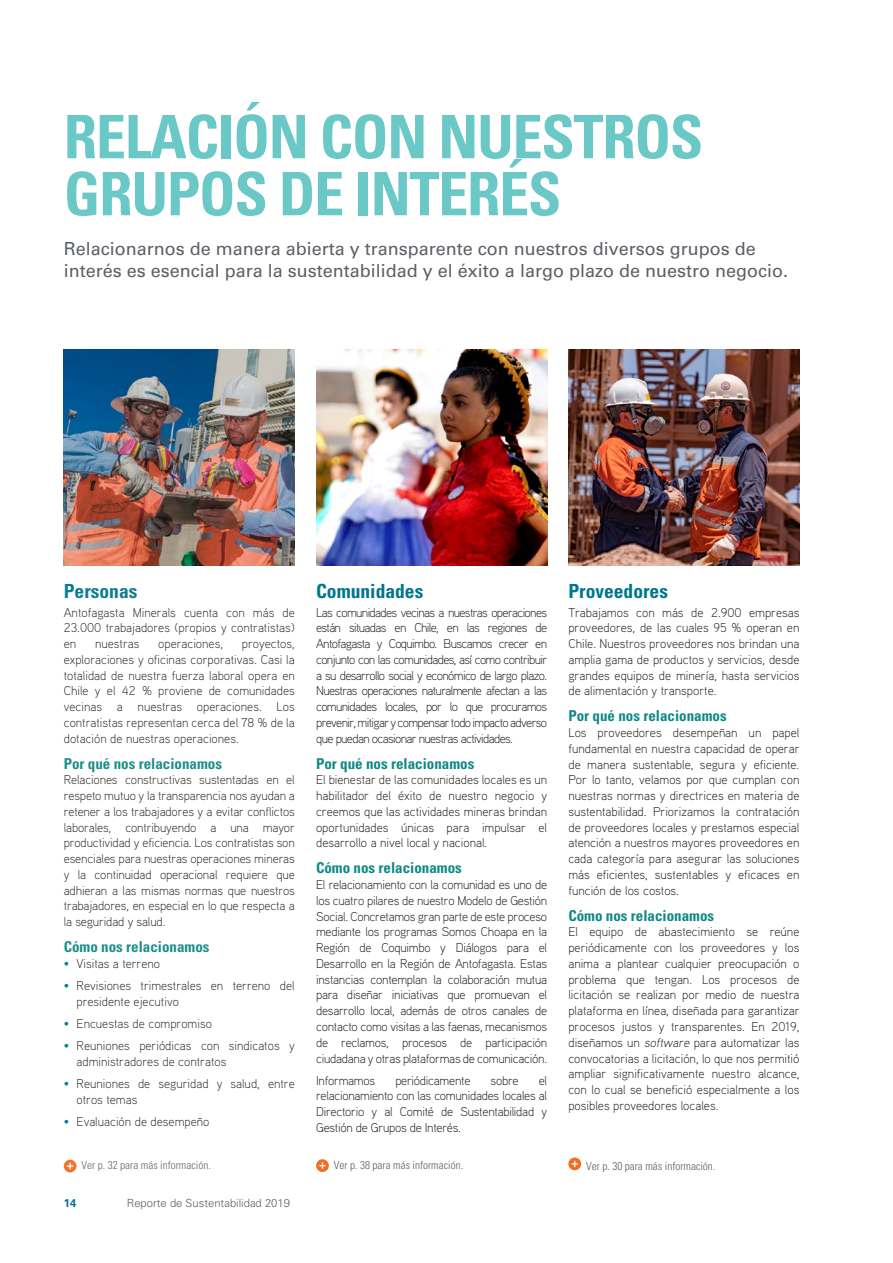
<style>
.page{position:relative;width:893px;height:1263px;background:#fff}
.page>*{position:absolute;margin:0;border:0;box-sizing:border-box;transform-origin:0 0}
.Page_Title__nivel_1{font:700 condensed 60px/57px "Univers LT Std";letter-spacing:-.02em;color:#6ac8c7}
.Heading__nivel_2{font:700 condensed 19.5px "Univers LT Std";color:#00768d}
.Introduction{font:18px/22.5px "Univers LT Std";color:#5c6066}
.Heading-1__nivel_3{font:700 condensed 15px "Univers LT Std";color:#108884}
.Bodytext{font:300 12.75px/15.8px "Aaux Pro OT";color:#231f20;text-align:justify}
.Bodytext-2{font:300 12.75px "Aaux Pro OT";letter-spacing:-.02em;color:#231f20}
.Page-Reference-NoSpa{font:300 condensed 11.25px "Univers LT Std";color:#5c6066}
.t1{font:300 11.25px "Univers LT Std";color:#5c6066}
.t2{font:700 11.25px "Univers LT Std";color:#00768d}
.s1{color:#00768d}
.s2{font-style:italic}
</style>
<div class="page">
<svg style="left:64px;top:1160px;width:13px;height:12px"></svg>
<svg style="left:316px;top:1159px;width:13px;height:13px"></svg>
<svg style="left:568px;top:1157px;width:13px;height:13px"></svg>
<img style="left:316px;top:349px;width:231px;height:217px">
<img style="left:568px;top:349px;width:232px;height:217px">
<img style="left:64px;top:349px;width:231px;height:217px">
<p class="Page_Title__nivel_1" style="left:64px;top:108px;width:641px">RELACIÓN CON NUESTROS<br>GRUPOS DE INTERÉS</p>
<p class="Introduction" style="left:64px;top:237px;width:726px">Relacionarnos de manera abierta y transparente con nuestros diversos grupos de interés es esencial para la sustentabilidad y el éxito a largo plazo de nuestro negocio.</p>
<h2 class="Heading__nivel_2" style="left:64px;top:579px;width:75px">Personas</h2>
<p class="Bodytext" style="left:64px;top:604px;width:233px">Antofagasta Minerals cuenta con más de 23.000 trabajadores (propios y contratistas) en</p>
<p class="Bodytext" style="left:95px;top:635px;width:46px">nuestras</p>
<p class="Bodytext" style="left:158px;top:635px;width:66px">operaciones,</p>
<p class="Bodytext" style="left:64px;top:635px;width:233px;text-indent:178px">proyectos, exploraciones y oficinas corporativas. Casi la totalidad de nuestra fuerza laboral opera en Chile y el 42 % proviene de comunidades vecinas a nuestras operaciones. Los contratistas representan cerca del 78 % de la dotación de nuestras operaciones.</p>
<p class="Heading-1__nivel_3" style="left:64px;top:754px;width:160px">Por qué nos relacionamos</p>
<p class="Bodytext" style="left:64px;top:772px;width:233px">Relaciones constructivas sustentadas en el respeto mutuo y la transparencia nos ayudan a retener a los trabajadores y a evitar conflictos laborales, contribuyendo a una mayor productividad y eficiencia. Los contratistas son esenciales para nuestras operaciones mineras y la continuidad operacional requiere que adhieran a las mismas normas que nuestros trabajadores, en especial en lo que respecta a la seguridad y salud.</p>
<p class="Heading-1__nivel_3" style="left:64px;top:938px;width:147px">Cómo nos relacionamos</p>
<p class="Bodytext" style="left:64px;top:955px;width:98px"><span class="s1">•</span> Visitas a terreno</p>
<p class="Bodytext" style="left:77px;top:977px;width:220px;text-indent:-13px"><span class="s1">•</span> Revisiones trimestrales en terreno del presidente ejecutivo</p>
<p class="Bodytext" style="left:64px;top:1015px;width:150px"><span class="s1">•</span> Encuestas de compromiso</p>
<p class="Bodytext" style="left:77px;top:1037px;width:220px;text-indent:-13px"><span class="s1">•</span> Reuniones periódicas con sindicatos y administradores de contratos</p>
<p class="Bodytext" style="left:77px;top:1075px;width:220px;text-indent:-13px"><span class="s1">•</span> Reuniones de seguridad y salud, entre otros temas</p>
<p class="Bodytext" style="left:64px;top:1113px;width:147px"><span class="s1">•</span> Evaluación de desempeño</p>
<p class="Page-Reference-NoSpa" style="left:82px;top:1159px;width:131px">Ver p. 32 para más información.</p>
<p class="t2" style="left:64px;top:1197px;width:14px">14</p>
<p class="t1" style="left:127px;top:1196px;width:165px">Reporte de Sustentabilidad 2019</p>
<p class="Heading__nivel_2" style="left:316px;top:579px;width:109px">Comunidades</p>
<p class="Bodytext" style="left:316px;top:604px;width:233px">Las comunidades vecinas a nuestras operaciones están situadas en Chile, en las regiones de Antofagasta y Coquimbo. Buscamos crecer en conjunto con las comunidades, así como contribuir a su desarrollo social y económico de largo plazo.<br>Nuestras operaciones naturalmente afectan a las comunidades locales, por lo que procuramos prevenir, mitigar y compensar todo impacto adverso que puedan ocasionar nuestras actividades.</p>
<p class="Heading-1__nivel_3" style="left:316px;top:754px;width:160px">Por qué nos relacionamos</p>
<p class="Bodytext" style="left:316px;top:772px;width:233px">El bienestar de las comunidades locales es un habilitador del éxito de nuestro negocio y creemos que las actividades mineras brindan oportunidades únicas para impulsar el desarrollo a nivel local y nacional.</p>
<p class="Heading-1__nivel_3" style="left:316px;top:859px;width:147px">Cómo nos relacionamos</p>
<p class="Bodytext" style="left:316px;top:876px;width:233px">El relacionamiento con la comunidad es uno de los cuatro pilares de nuestro Modelo de Gestión Social. Concretamos gran parte de este proceso mediante los programas Somos Choapa en la Región de Coquimbo y Diálogos para el Desarrollo en la Región de Antofagasta. Estas instancias contemplan la colaboración mutua para diseñar iniciativas que promuevan el desarrollo local, además de otros canales de contacto como visitas a las faenas, mecanismos de reclamos, procesos de participación ciudadana y otras plataformas de comunicación.</p>
<p class="Bodytext-2" style="left:316px;top:1072px;width:61px">Informamos</p>
<p class="Bodytext-2" style="left:395px;top:1072px;width:77px">periódicamente</p>
<p class="Bodytext" style="left:491px;top:1072px;width:29px">sobre</p>
<p class="Bodytext" style="left:316px;top:1072px;width:233px;text-indent:223px">el relacionamiento con las comunidades locales al Directorio y al Comité de Sustentabilidad y Gestión de Grupos de Interés.</p>
<p class="Page-Reference-NoSpa" style="left:334px;top:1158px;width:131px">Ver p. 38 para más información.</p>
<p class="Heading__nivel_2" style="left:568px;top:579px;width:101px">Proveedores</p>
<p class="Bodytext" style="left:568px;top:604px;width:233px">Trabajamos con más de 2.900 empresas proveedores, de las cuales 95 % operan en Chile. Nuestros proveedores nos brindan una amplia gama de productos y servicios, desde grandes equipos de minería, hasta servicios de alimentación y transporte.</p>
<p class="Heading-1__nivel_3" style="left:568px;top:707px;width:160px">Por qué nos relacionamos</p>
<p class="Bodytext" style="left:568px;top:724px;width:233px">Los proveedores desempeñan un papel fundamental en nuestra capacidad de operar de manera sustentable, segura y eficiente.<br>Por lo tanto, velamos por que cumplan con nuestras normas y directrices en materia de sustentabilidad. Priorizamos la contratación de proveedores locales y prestamos especial atención a nuestros mayores proveedores en cada categoría para asegurar las soluciones más eficientes, sustentables y eficaces en función de los costos.</p>
<p class="Heading-1__nivel_3" style="left:568px;top:906px;width:147px">Cómo nos relacionamos</p>
<p class="Bodytext" style="left:568px;top:924px;width:233px">El equipo de abastecimiento se reúne periódicamente con los proveedores y los anima a plantear cualquier preocupación o problema que tengan. Los procesos de licitación se realizan por medio de nuestra plataforma en línea, diseñada para garantizar procesos justos y transparentes. En 2019, diseñamos un <span class="s2">software</span> para automatizar las convocatorias a licitación, lo que nos permitió ampliar significativamente nuestro alcance, con lo cual se benefició especialmente a los posibles proveedores locales.</p>
<p class="Page-Reference-NoSpa" style="left:586px;top:1159px;width:131px">Ver p. 30 para más información.</p>
</div>
